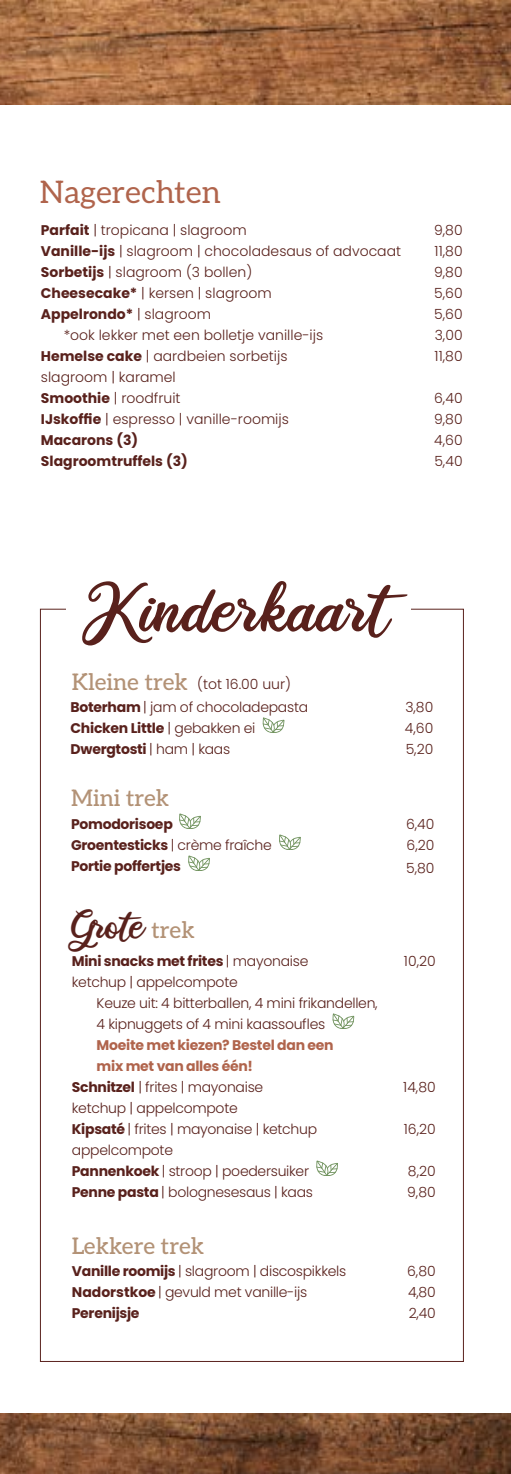
<style>
.page{position:relative;width:511px;height:1474px;background:#fff}
.page>*{position:absolute;margin:0;border:0;box-sizing:border-box;transform-origin:0 0}
.t1{font:74.2px "Ballet Harmony";letter-spacing:-.01em;color:#59211c}
.t2{font:42px "Ballet Harmony";letter-spacing:-.01em;color:#59211c}
.t3{font:30.97px "Aleo";color:#b0644c}
.t4{font:500 22.75px "Aleo";color:#b39276}
.t5{font:300 14px/21px "Poppins";letter-spacing:-.02em;color:#59211c}
.t6{font:300 14px/21px "Poppins";color:#59211c}
.t7{font:700 14px "Poppins";letter-spacing:-.02em;color:#59211c}
.t8{font:700 14px "Poppins";color:#59211c}
.t9{font:700 14px "Poppins";letter-spacing:-.02em;color:#b0644c}
.s1{font-weight:700}
.s2{font-weight:300}
.s3{font-family:"Aleo";font-weight:500;font-size:22.75px;color:#b39276}
</style>
<div class="page">
<img style="left:0;top:0;width:511px;height:104px">
<img style="left:0;top:1413px;width:511px;height:60px">
<svg style="left:262px;top:717px;width:23px;height:16px"></svg>
<svg style="left:179px;top:813px;width:22px;height:16px"></svg>
<svg style="left:279px;top:834px;width:22px;height:16px"></svg>
<svg style="left:188px;top:855px;width:22px;height:16px"></svg>
<svg style="left:332px;top:1013px;width:23px;height:15px"></svg>
<svg style="left:316px;top:1160px;width:22px;height:15px"></svg>
<h3 class="t3" style="left:40px;top:167px;width:182px">Nagerechten</h3>
<p class="t6" style="left:41px;top:219px;width:207px"><span class="s1">Parfait</span> | tropicana | slagroom</p>
<p class="t5" style="left:434px;top:219px;width:30px">9,80</p>
<p class="t6" style="left:41px;top:240px;width:362px"><span class="s1">Vanille-ijs</span> | slagroom | chocoladesaus of advocaat</p>
<p class="t5" style="left:435px;top:240px;width:29px">11,80</p>
<p class="t6" style="left:41px;top:261px;width:213px"><span class="s1">Sorbetijs</span> | slagroom (3 bollen)</p>
<p class="t5" style="left:434px;top:261px;width:30px">9,80</p>
<p class="t6" style="left:41px;top:282px;width:232px"><span class="s1">Cheesecake*</span> | kersen | slagroom</p>
<p class="t5" style="left:434px;top:282px;width:30px">5,60</p>
<p class="t8" style="left:41px;top:306px;width:172px">Appelrondo* <span class="s2">| slagroom</span></p>
<p class="t5" style="left:434px;top:303px;width:30px">5,60</p>
<p class="t6" style="left:64px;top:324px;width:261px">*ook lekker met een bolletje vanille-ijs</p>
<p class="t5" style="left:435px;top:324px;width:29px">3,00</p>
<p class="t6" style="left:41px;top:345px;width:248px"><span class="s1">Hemelse cake</span> | aardbeien sorbetijs</p>
<p class="t5" style="left:435px;top:345px;width:29px">11,80</p>
<p class="t6" style="left:41px;top:366px;width:141px">slagroom | karamel<br><span class="s1">Smoothie</span> | roodfruit</p>
<p class="t5" style="left:434px;top:387px;width:30px">6,40</p>
<p class="t6" style="left:41px;top:408px;width:249px"><span class="s1">IJskoffie</span> | espresso | vanille-roomijs</p>
<p class="t5" style="left:434px;top:408px;width:30px">9,80</p>
<p class="t8" style="left:41px;top:432px;width:99px">Macarons (3)</p>
<p class="t5" style="left:434px;top:429px;width:30px">4,60</p>
<p class="t8" style="left:41px;top:453px;width:148px">Slagroomtruffels (3)</p>
<p class="t5" style="left:434px;top:450px;width:30px">5,40</p>
<h1 class="t1" style="left:81px;top:577px;width:311px">Kinderkaart</h1>
<h3 class="t4" style="left:72px;top:664px;width:118px">Kleine trek</h3>
<p class="t5" style="left:71px;top:696px;width:239px"><span class="s1">Boterham</span> | jam of chocoladepasta</p>
<p class="t5" style="left:405px;top:696px;width:29px">3,80</p>
<p class="t7" style="left:71px;top:720px;width:186px">Chicken Little <span class="s2">| gebakken ei</span></p>
<p class="t5" style="left:405px;top:717px;width:30px">4,60</p>
<p class="t7" style="left:71px;top:741px;width:161px">Dwergtosti <span class="s2">| ham | kaas</span></p>
<p class="t5" style="left:406px;top:738px;width:29px">5,20</p>
<h3 class="t4" style="left:71px;top:779px;width:100px">Mini trek</h3>
<p class="t7" style="left:71px;top:816px;width:103px">Pomodorisoep</p>
<p class="t5" style="left:406px;top:813px;width:30px">6,40</p>
<p class="t7" style="left:71px;top:837px;width:202px">Groentesticks <span class="s2">| crème fraîche</span></p>
<p class="t5" style="left:407px;top:834px;width:29px">6,20</p>
<p class="t7" style="left:71px;top:858px;width:111px">Portie poffertjes</p>
<p class="t5" style="left:406px;top:857px;width:30px">5,80</p>
<p class="t6" style="left:197px;top:674px;width:95px">(tot 16.00 uur)</p>
<h2 class="t2" style="left:71px;top:907px;width:125px">Grote <span class="s3">trek</span></h2>
<p class="t7" style="left:72px;top:952px;width:238px">Mini snacks met frites <span class="s2">| mayonaise</span></p>
<p class="t5" style="left:404px;top:950px;width:33px">10,20</p>
<p class="t5" style="left:97px;top:971px;width:283px;text-indent:-25px">ketchup | appelcompote<br>Keuze uit: 4 bitterballen, 4 mini frikandellen,<br>4 kipnuggets of 4 mini kaassoufles</p>
<p class="t9" style="left:97px;top:1036px;width:239px">Moeite met kiezen? Bestel dan een</p>
<p class="t9" style="left:97px;top:1057px;width:158px">mix met van alles één!</p>
<p class="t5" style="left:72px;top:1076px;width:193px"><span class="s1">Schnitzel</span> | frites | mayonaise</p>
<p class="t5" style="left:403px;top:1076px;width:34px">14,80</p>
<p class="t5" style="left:72px;top:1097px;width:247px">ketchup | appelcompote<br><span class="s1">Kipsaté</span> | frites | mayonaise | ketchup</p>
<p class="t5" style="left:404px;top:1118px;width:33px">16,20</p>
<p class="t5" style="left:72px;top:1139px;width:239px">appelcompote<br><span class="s1">Pannenkoek</span> | stroop | poedersuiker</p>
<p class="t5" style="left:408px;top:1160px;width:29px">8,20</p>
<p class="t5" style="left:72px;top:1181px;width:243px"><span class="s1">Penne pasta</span> | bolognesesaus | kaas</p>
<p class="t5" style="left:407px;top:1181px;width:30px">9,80</p>
<h3 class="t4" style="left:72px;top:1227px;width:134px">Lekkere trek</h3>
<p class="t5" style="left:72px;top:1260px;width:276px"><span class="s1">Vanille roomijs</span> | slagroom | discospikkels</p>
<p class="t5" style="left:407px;top:1260px;width:30px">6,80</p>
<p class="t5" style="left:72px;top:1281px;width:237px"><span class="s1">Nadorstkoe</span> | gevuld met vanille-ijs</p>
<p class="t5" style="left:408px;top:1281px;width:29px">4,80</p>
<p class="t7" style="left:72px;top:1304px;width:69px">Perenijsje</p>
<p class="t5" style="left:409px;top:1302px;width:28px">2,40</p>
</div>
